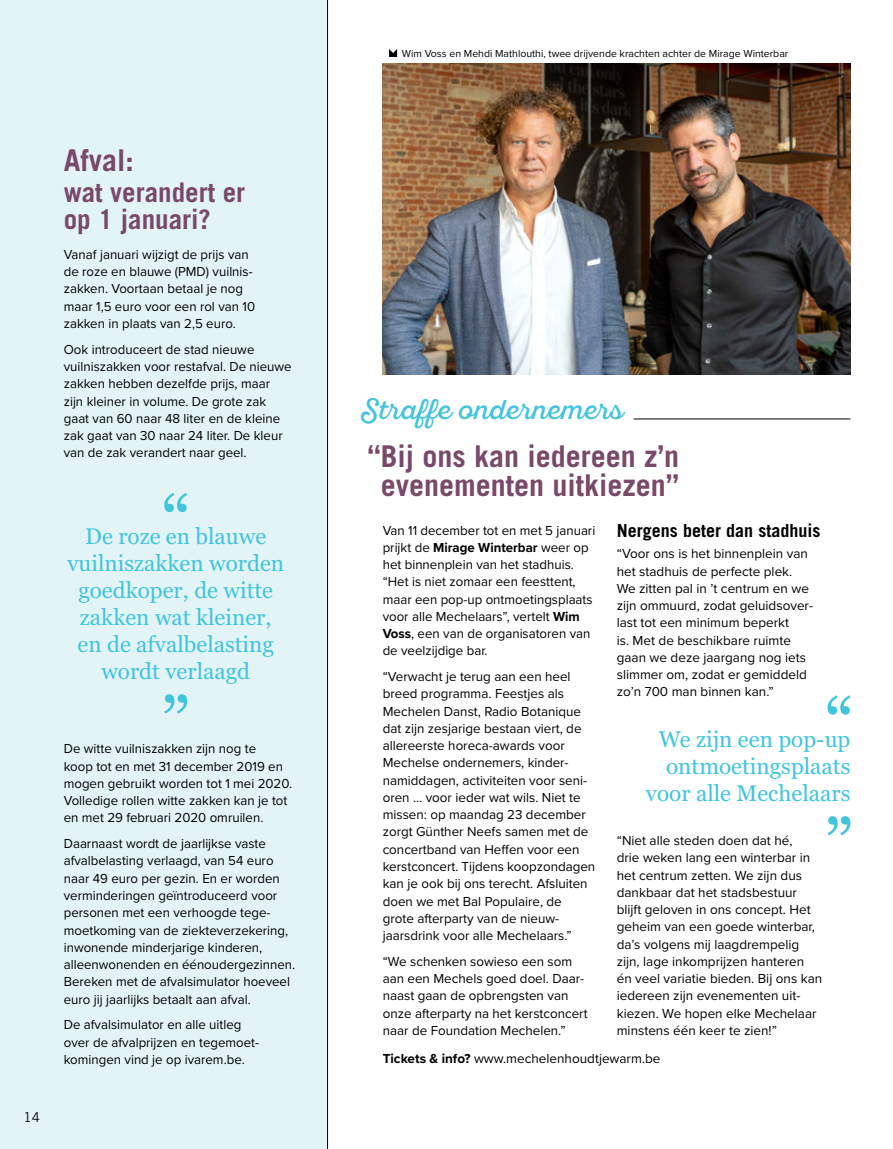
<style>
.page{position:relative;width:893px;height:1149px;background:#fff}
.page>*{position:absolute;margin:0;border:0;box-sizing:border-box;transform-origin:0 0}
.t1{font:700 30px/28.5px "Trade Gothic LT Std";color:#79496a;text-align:center}
.t2{font:700 27px/27px "Trade Gothic LT Std";color:#79496a}
.t3{font:27px "Sant Elia Script";color:#42c4dd}
.t4{font:22.5px/27px "Georgia Pro";color:#42c4dd;text-align:right}
.t5{font:700 18px "Trade Gothic LT Std";color:#000}
.t6{font:13.5px/17.2px "Proxima Nova";color:#000}
.t7{font:13.5px "Trade Gothic LT Std";color:#000}
.t8{font:10.5px "Proxima Nova";color:#000}
.s1{font-weight:700}
</style>
<div class="page">
<div style="left:0;top:0;width:327px;height:1148px;background:#e3f4f7"></div>
<hr style="left:327px;top:0;width:1px;height:1148px;background:#000">
<img style="left:383px;top:64px;width:467px;height:310px">
<svg style="left:827px;top:816px;width:23px;height:19px"></svg>
<svg style="left:827px;top:695px;width:23px;height:19px"></svg>
<svg style="left:164px;top:694px;width:23px;height:19px"></svg>
<svg style="left:164px;top:493px;width:23px;height:19px"></svg>
<svg style="left:389px;top:49px;width:8px;height:8px"></svg>
<hr style="left:634px;top:418px;width:216px;height:1px;background:#000">
<p class="t8" style="left:402px;top:46px;width:388px">Wim Voss en Mehdi Mathlouthi, twee drijvende krachten achter de Mirage Winterbar</p>
<p class="t7" style="left:24px;top:1108px;width:18px">14</p>
<h1 class="t1" style="left:64px;top:145px;width:72px">Afval:</h1>
<h2 class="t2" style="left:64px;top:178px;width:183px">wat verandert er op 1 januari?</h2>
<p class="t6" style="left:64px;top:245px;width:193px">Vanaf januari wijzigt de prijs van de roze en blauwe (PMD) vuilnis&shy;zakken. Voortaan betaal je nog maar 1,5 euro voor een rol van 10 zakken in plaats van 2,5 euro.</p>
<p class="t6" style="left:64px;top:340px;width:229px">Ook introduceert de stad nieuwe vuilniszakken voor restafval. De nieuwe zakken hebben dezelfde prijs, maar zijn kleiner in volume. De grote zak gaat van 60 naar 48 liter en de kleine zak gaat van 30 naar 24 liter. De kleur van de zak verandert naar geel.</p>
<h2 class="t3" style="left:362px;top:393px;width:262px">Straffe ondernemers</h2>
<h1 class="t1" style="left:368px;top:441px;width:313px">“Bij ons kan iedereen z’n evenementen uitkiezen”</h1>
<h3 class="t4" style="left:67px;top:523px;width:218px;text-align:center">De roze en blauwe vuilniszakken worden goedkoper, de witte zakken wat kleiner, en de afvalbelasting wordt verlaagd</h3>
<h3 class="t5" style="left:617px;top:519px;width:205px">Nergens beter dan stadhuis</h3>
<p class="t6" style="left:383px;top:520px;width:214px">Van 11 december tot en met 5 januari prijkt de <span class="s1">Mirage Winterbar</span> weer op het binnenplein van het stadhuis. “Het is niet zomaar een feesttent, maar een pop-up ontmoetingsplaats voor alle Mechelaars”, vertelt <span class="s1">Wim<br>Voss</span>, een van de organisatoren van de veelzijdige bar.</p>
<p class="t6" style="left:383px;top:667px;width:214px">“Verwacht je terug aan een heel breed programma. Feestjes als Mechelen Danst, Radio Botanique dat zijn zesjarige bestaan viert, de allereerste horeca-awards voor Mechelse ondernemers, kinder&shy;namiddagen, activiteiten voor seni&shy;oren … voor ieder wat wils. Niet te missen: op maandag 23 december zorgt Günther Neefs samen met de concertband van Heffen voor een kerstconcert. Tijdens koopzondagen kan je ook bij ons terecht. Afsluiten doen we met Bal Populaire, de grote afterparty van de nieuw&shy;jaarsdrink voor alle Mechelaars.”</p>
<p class="t6" style="left:383px;top:951px;width:206px">“We schenken sowieso een som aan een Mechels goed doel. Daar&shy;naast gaan de opbrengsten van onze afterparty na het kerstconcert naar de Foundation Mechelen.”</p>
<p class="t6" style="left:617px;top:544px;width:198px">“Voor ons is het binnenplein van het stadhuis de perfecte plek.<br>We zitten pal in ’t centrum en we zijn ommuurd, zodat geluidsover&shy;last tot een minimum beperkt<br>is. Met de beschikbare ruimte gaan we deze jaargang nog iets slimmer om, zodat er gemiddeld zo’n 700 man binnen kan.”</p>
<h3 class="t4" style="left:646px;top:726px;width:206px">We zijn een pop-up ontmoetingsplaats voor alle Mechelaars</h3>
<p class="t6" style="left:64px;top:739px;width:230px">De witte vuilniszakken zijn nog te<br>koop tot en met 31 december 2019 en mogen gebruikt worden tot 1 mei 2020.<br>Volledige rollen witte zakken kan je tot en met 29 februari 2020 omruilen.</p>
<p class="t6" style="left:64px;top:834px;width:233px">Daarnaast wordt de jaarlijkse vaste afvalbelasting verlaagd, van 54 euro naar 49 euro per gezin. En er worden verminderingen geïntroduceerd voor personen met een verhoogde tege&shy;moetkoming van de ziekteverzekering, inwonende minderjarige kinderen, alleenwonenden en éénoudergezinnen.<br>Bereken met de afvalsimulator hoeveel euro jij jaarlijks betaalt aan afval.</p>
<p class="t6" style="left:64px;top:1015px;width:197px">De afvalsimulator en alle uitleg over de afvalprijzen en tegemoet&shy;komingen vind je op ivarem.be.</p>
<p class="t6" style="left:617px;top:831px;width:207px">“Niet alle steden doen dat hé,<br>drie weken lang een winterbar in het centrum zetten. We zijn dus dankbaar dat het stadsbestuur blijft geloven in ons concept. Het geheim van een goede winterbar, da’s volgens mij laagdrempelig zijn, lage inkomprijzen hanteren én veel variatie bieden. Bij ons kan iedereen zijn evenementen uit&shy;kiezen. We hopen elke Mechelaar minstens één keer te zien!”</p>
<p class="t6" style="left:383px;top:1049px;width:279px"><span class="s1">Tickets &amp; info?</span> www.mechelenhoudtjewarm.be</p>
</div>
